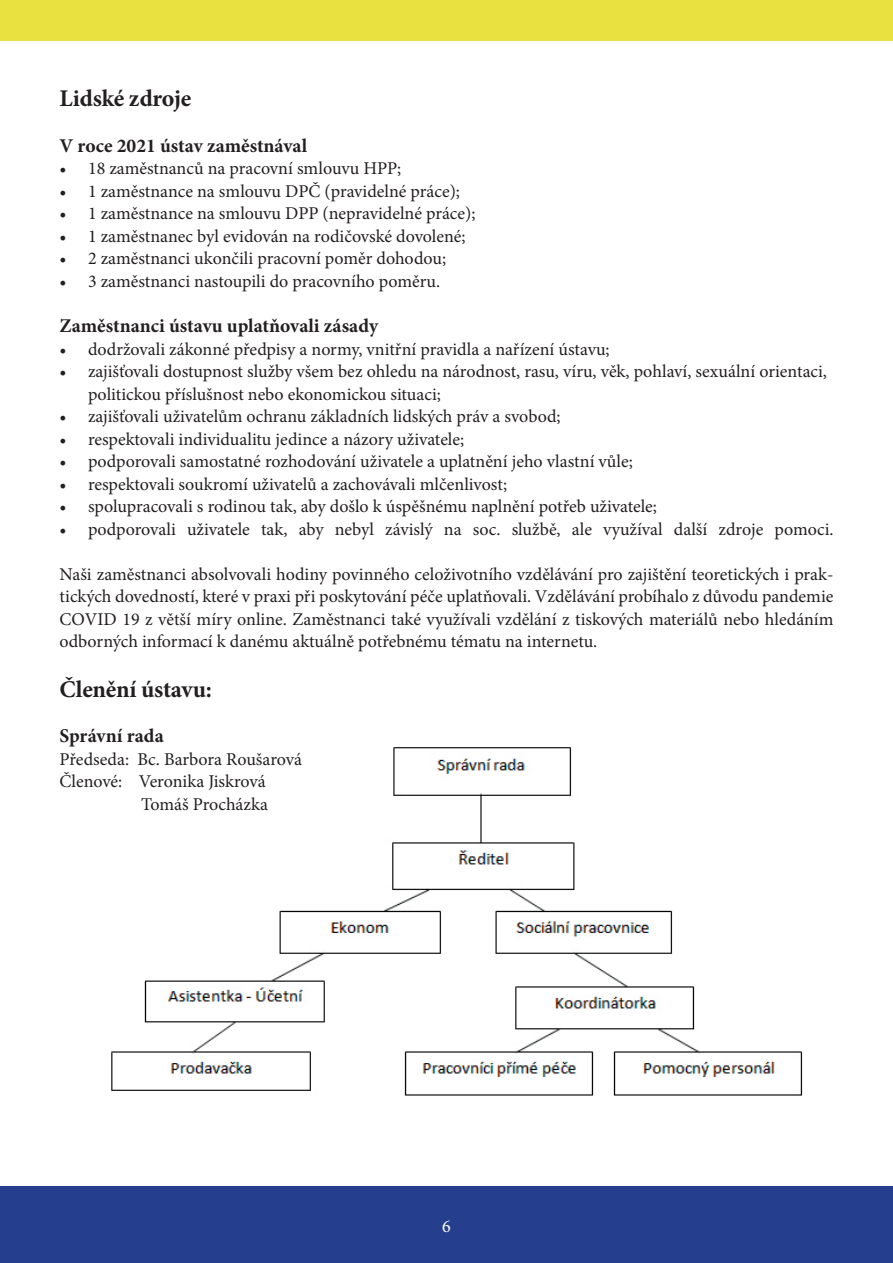
<style>
.page{position:relative;width:893px;height:1263px;background:#fff}
.page>*{position:absolute;margin:0;border:0;box-sizing:border-box;transform-origin:0 0}
.t1{font:700 24px "Minion Pro";letter-spacing:-.01em;color:#231f20}
.t2{font:700 19.5px "Minion Pro";color:#231f20}
.t3{font:18px/22.5px "Minion Pro";color:#231f20}
.t4{font:18px "Minion Pro";color:#fff}
</style>
<div class="page">
<div style="left:0;top:1186px;width:893px;height:77px;background:#253f8e"></div>
<div style="left:0;top:0;width:893px;height:40px;background:#e8e13f"></div>
<img style="left:111px;top:747px;width:692px;height:349px">
<div style="left:34px;top:671px;width:300px;height:176px;background:#fff"></div>
<h1 class="t1" style="left:60px;top:82px;width:133px">Lidské zdroje</h1>
<p class="t2" style="left:60px;top:132px;width:249px">V roce 2021 ústav zaměstnával</p>
<p class="t3" style="left:60px;top:157px;width:343px">• 18 zaměstnanců na pracovní smlouvu HPP;</p>
<p class="t3" style="left:60px;top:180px;width:402px">• 1 zaměstnance na smlouvu DPČ (pravidelné práce);</p>
<p class="t3" style="left:60px;top:202px;width:417px">• 1 zaměstnance na smlouvu DPP (nepravidelné práce);</p>
<p class="t3" style="left:60px;top:225px;width:408px">• 1 zaměstnanec byl evidován na rodičovské dovolené;</p>
<p class="t3" style="left:60px;top:247px;width:388px">• 2 zaměstnanci ukončili pracovní poměr dohodou;</p>
<p class="t3" style="left:60px;top:270px;width:382px">• 3 zaměstnanci nastoupili do pracovního poměru.</p>
<p class="t2" style="left:60px;top:312px;width:320px">Zaměstnanci ústavu uplatňovali zásady</p>
<p class="t3" style="left:60px;top:338px;width:552px">• dodržovali zákonné předpisy a normy, vnitřní pravidla a nařízení ústavu;</p>
<p class="t3" style="left:88px;top:360px;width:740px;text-indent:-28px">• zajišťovali dostupnost služby všem bez ohledu na národnost, rasu, víru, věk, pohlaví, sexuální orientaci, politickou příslušnost nebo ekonomickou situaci;</p>
<p class="t3" style="left:60px;top:405px;width:503px">• zajišťovali uživatelům ochranu základních lidských práv a svobod;</p>
<p class="t3" style="left:60px;top:428px;width:406px">• respektovali individualitu jedince a názory uživatele;</p>
<p class="t3" style="left:60px;top:450px;width:575px">• podporovali samostatné rozhodování uživatele a uplatnění jeho vlastní vůle;</p>
<p class="t3" style="left:60px;top:473px;width:449px">• respektovali soukromí uživatelů a zachovávali mlčenlivost;</p>
<p class="t3" style="left:60px;top:495px;width:599px">• spolupracovali s rodinou tak, aby došlo k úspěšnému naplnění potřeb uživatele;</p>
<p class="t3" style="left:60px;top:518px;width:775px">• podporovali uživatele tak, aby nebyl závislý na soc. službě, ale využíval další zdroje pomoci.</p>
<p class="t3" style="left:60px;top:563px;width:775px;text-align:justify">Naši zaměstnanci absolvovali hodiny povinného celoživotního vzdělávání pro zajištění teoretických i prak&shy;tických dovedností, které v praxi při poskytování péče uplatňovali. Vzdělávání probíhalo z důvodu pandemie COVID 19 z větší míry online. Zaměstnanci také využívali vzdělání z tiskových materiálů nebo hledáním odborných informací k danému aktuálně potřebnému tématu na internetu.</p>
<h1 class="t1" style="left:60px;top:672px;width:154px">Členění ústavu:</h1>
<p class="t2" style="left:60px;top:722px;width:106px">Správní rada</p>
<p class="t3" style="left:60px;top:748px;width:244px">Předseda: Bc. Barbora Roušarová</p>
<p class="t3" style="left:60px;top:770px;width:208px">Členové: Veronika Jiskrová</p>
<p class="t3" style="left:141px;top:793px;width:128px">Tomáš Procházka</p>
<p class="t4" style="left:442px;top:1215px;width:10px">6</p>
</div>
